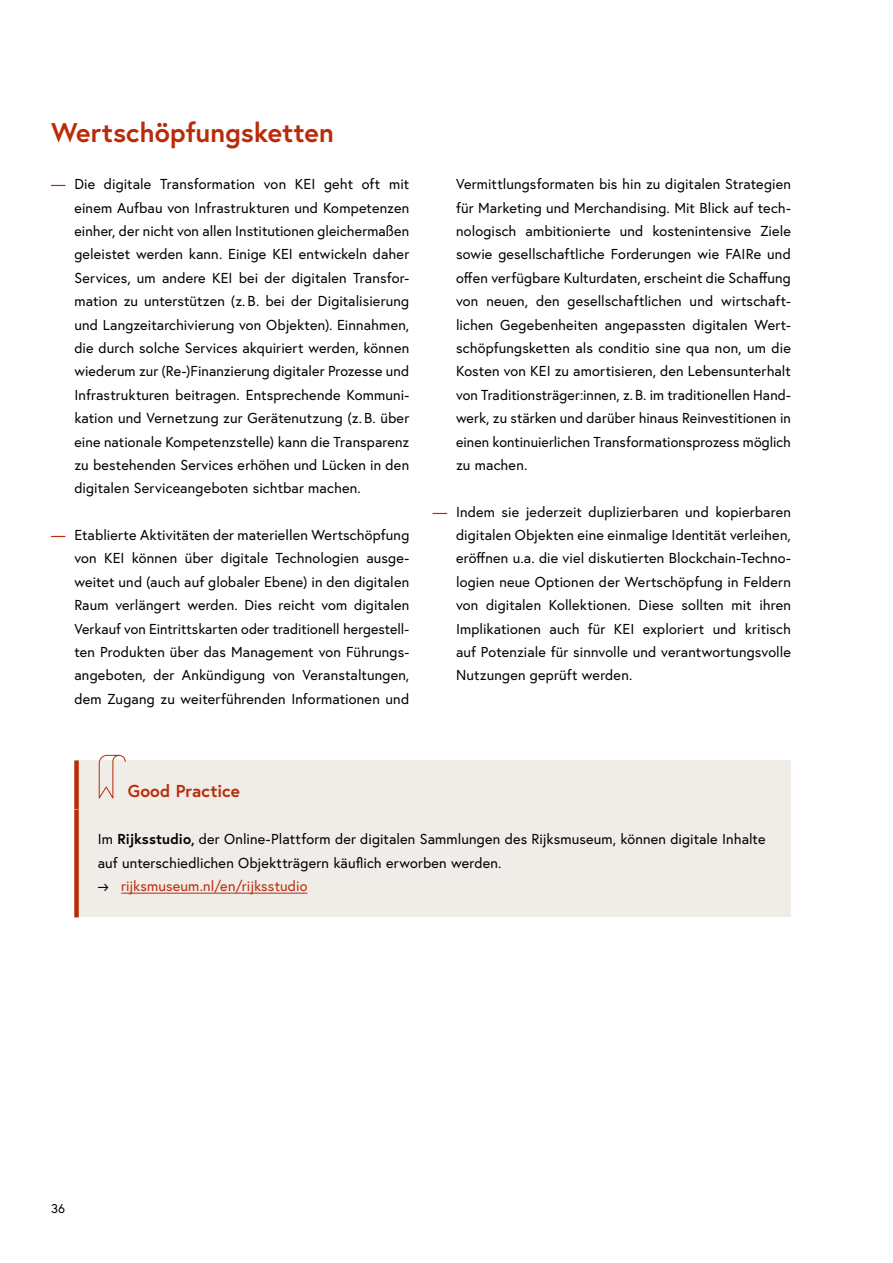
<style>
.page{position:relative;width:893px;height:1263px;background:#fff}
.page>*{position:absolute;margin:0;border:0;box-sizing:border-box;transform-origin:0 0}
.h2_ohne_Nummerierung{font:700 27px "Europa Austria";color:#b92c0a}
.Infobox_p_Infobox_Titel{font:700 17.25px "Europa Austria";letter-spacing:.005em;color:#b92c0a}
.Infobox_p_Infobox{font:14.4px/23.4px "Europa Austria";letter-spacing:.01em;color:#000;text-align:justify}
.t1{font:14.4px "Europa Austria";letter-spacing:.01em;color:#b92c0a}
.t2{font:12.75px "Europa Austria";color:#000}
.s1{color:#b92c0a}
.s2{font-weight:700}
.s3{color:#000}
</style>
<div class="page">
<div style="left:74px;top:760px;width:717px;height:64px;background:#f0ece8"></div>
<div style="left:74px;top:760px;width:5px;height:54px;background:#b92c0a"></div>
<div style="left:74px;top:809px;width:717px;height:108px;background:#f0ece8"></div>
<div style="left:74px;top:809px;width:5px;height:108px;background:#b92c0a"></div>
<hr style="left:121px;top:893px;width:186px;height:1px;background:#b92c0a">
<svg style="left:98px;top:755px;width:28px;height:44px"></svg>
<h2 class="h2_ohne_Nummerierung" style="left:51px;top:115px;width:284px">Wertschöpfungsketten</h2>
<p class="Infobox_p_Infobox" style="left:74px;top:172px;width:336px;text-indent:-23px"><span class="s1">—</span> Die digitale Transformation von KEI geht oft mit einem Aufbau von Infrastrukturen und Kompetenzen einher, der nicht von allen Institutionen gleichermaßen geleistet werden kann. Einige KEI entwickeln daher Services, um andere KEI bei der digitalen Transfor&shy;mation zu unterstützen (z. B. bei der Digitalisierung und Langzeitarchivierung von Objekten). Einnahmen, die durch solche Services akquiriert werden, können wiederum zur (Re-)Finanzierung digitaler Prozesse und Infrastrukturen beitragen. Entsprechende Kommuni&shy;kation und Vernetzung zur Gerätenutzung (z. B. über eine nationale Kompetenzstelle) kann die Transparenz zu bestehenden Services erhöhen und Lücken in den digitalen Serviceangeboten sichtbar machen.</p>
<p class="Infobox_p_Infobox" style="left:74px;top:523px;width:336px;text-indent:-23px"><span class="s1">—</span> Etablierte Aktivitäten der materiellen Wertschöpfung von KEI können über digitale Technologien ausge&shy;weitet und (auch auf globaler Ebene) in den digitalen Raum verlängert werden. Dies reicht vom digitalen Verkauf von Eintrittskarten oder traditionell hergestell&shy;ten Produkten über das Management von Führungs&shy;angeboten, der Ankündigung von Veranstaltungen, dem Zugang zu weiterführenden Informationen und</p>
<p class="Infobox_p_Infobox" style="left:456px;top:172px;width:336px">Vermittlungsformaten bis hin zu digitalen Strategien für Marketing und Merchandising. Mit Blick auf tech&shy;nologisch ambitionierte und kostenintensive Ziele sowie gesellschaftliche Forderungen wie FAIRe und offen verfügbare Kulturdaten, erscheint die Schaffung von neuen, den gesellschaftlichen und wirtschaft&shy;lichen Gegebenheiten angepassten digitalen Wert&shy;schöpfungsketten als conditio sine qua non, um die Kosten von KEI zu amortisieren, den Lebensunterhalt von Traditionsträger:innen, z.B. im traditionellen Hand&shy;werk, zu stärken und darüber hinaus Reinvestitionen in einen kontinuierlichen Transformationsprozess möglich zu machen.</p>
<p class="Infobox_p_Infobox" style="left:456px;top:500px;width:336px;text-indent:-23px"><span class="s1">—</span> Indem sie jederzeit duplizierbaren und kopierbaren digitalen Objekten eine einmalige Identität verleihen, eröffnen u.a. die viel diskutierten Blockchain-Techno&shy;logien neue Optionen der Wertschöpfung in Feldern von digitalen Kollektionen. Diese sollten mit ihren Implikationen auch für KEI exploriert und kritisch auf Potenziale für sinnvolle und verantwortungsvolle Nutzungen geprüft werden.</p>
<h3 class="Infobox_p_Infobox_Titel" style="left:128px;top:779px;width:114px">Good Practice</h3>
<p class="Infobox_p_Infobox" style="left:98px;top:827px;width:669px">Im <span class="s2">Rijksstudio,</span> der Online-Plattform der digitalen Sammlungen des Rijksmuseum, können digitale Inhalte auf unterschiedlichen Objektträgern käuflich erworben werden.</p>
<p class="t1" style="left:98px;top:877px;width:211px"><span class="s3">→</span> rijksmuseum.nl/en/rijksstudio</p>
<p class="t2" style="left:51px;top:1200px;width:16px">36</p>
</div>
